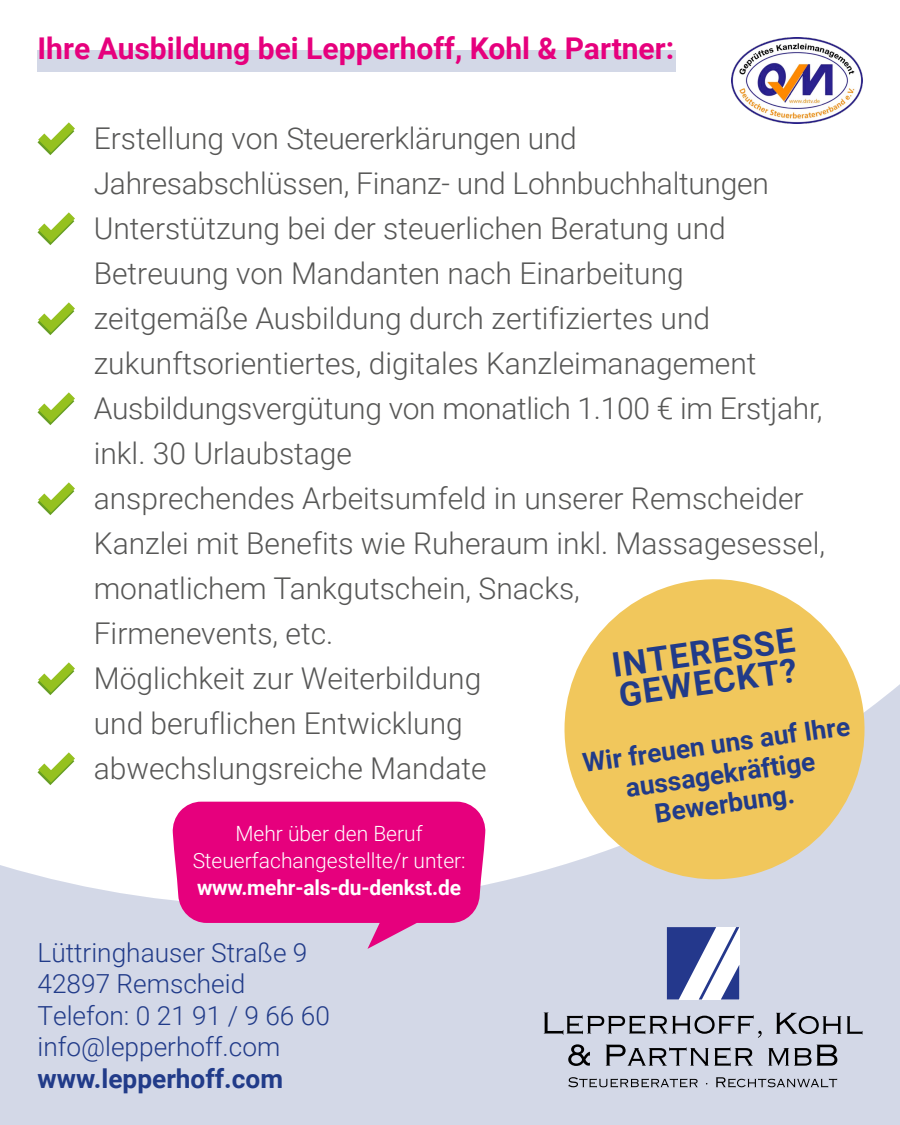
<style>
.page{position:relative;width:900px;height:1125px;background:#fff}
.page>*{position:absolute;margin:0;border:0;box-sizing:border-box;transform-origin:0 0}
.t1{font:700 33.75px/30px "Roboto";color:#213b89}
.t2{font:300 30px/45px "Roboto";color:#575756}
.t3{font:700 30px "Roboto";color:#e6007d}
.t4{font:300 26.25px/31.5px "Roboto";color:#213b89}
.t5{font:700 26.25px/30px "Roboto";color:#213b89;text-align:center}
.t6{font:300 21px/27px "Roboto";color:#fff;text-align:center}
.t7{font:700 21px "Roboto";letter-spacing:-.01em;color:#fff}
</style>
<div class="page">
<svg style="left:0;top:684px;width:900px;height:441px;fill:#d3d8e7"></svg>
<svg style="left:667px;top:927px;width:72px;height:73px"></svg>
<svg style="left:544px;top:1013px;width:218px;height:25px;background:#a7abb7"></svg>
<svg style="left:568px;top:1044px;width:22px;height:22px"></svg>
<svg style="left:768px;top:1048px;width:43px;height:18px"></svg>
<svg style="left:817px;top:1045px;width:20px;height:21px"></svg>
<svg style="left:606px;top:1045px;width:147px;height:21px;background:#9a9da8"></svg>
<svg style="left:568px;top:1077px;width:269px;height:11px;background:#a5a9b4"></svg>
<svg style="left:847px;top:1016px;width:15px;height:18px"></svg>
<svg style="left:776px;top:1013px;width:65px;height:21px"></svg>
<img style="left:731px;top:38px;width:131px;height:86px">
<svg style="left:172px;top:802px;width:314px;height:147px;background:#e22b92"></svg>
<div style="left:38px;top:51px;width:638px;height:21px;background:#d3d8e7"></div>
<svg style="left:37px;top:122px;width:38px;height:33px"></svg>
<svg style="left:37px;top:212px;width:38px;height:33px"></svg>
<svg style="left:37px;top:302px;width:38px;height:33px"></svg>
<svg style="left:37px;top:392px;width:38px;height:33px"></svg>
<svg style="left:37px;top:482px;width:38px;height:33px"></svg>
<svg style="left:28px;top:662px;width:56px;height:39px"></svg>
<svg style="left:28px;top:743px;width:56px;height:48px"></svg>
<svg style="left:554px;top:579px;width:321px;height:310px;fill:#f1c75c"></svg>
<p class="t3" style="left:38px;top:27px;width:638px">Ihre Ausbildung bei Lepperhoff, Kohl &amp; Partner:</p>
<p class="t2" style="left:94px;top:115px;width:733px">Erstellung von Steuererklärungen und Jahresabschlüssen, Finanz- und Lohnbuchhaltungen Unterstützung bei der steuerlichen Beratung und Betreuung von Mandanten nach Einarbeitung zeitgemäße Ausbildung durch zertifiziertes und zukunftsorientiertes, digitales Kanzleimanagement Ausbildungsvergütung von monatlich 1.100 € im Erstjahr, inkl. 30 Urlaubstage<br>ansprechendes Arbeitsumfeld in unserer Remscheider Kanzlei mit Benefits wie Ruheraum inkl. Massagesessel, monatlichem Tankgutschein, Snacks,<br>Firmenevents, etc.<br>Möglichkeit zur Weiterbildung<br>und beruflichen Entwicklung<br>abwechslungsreiche Mandate</p>
<p class="t1" style="left:610px;top:649px;width:186px;rotate:-8deg">INTERESSE<br>GEWECKT?</p>
<p class="t5" style="left:581px;top:747px;width:271px;rotate:-8deg">Wir freuen uns auf Ihre aussagekräftige<br>Bewerbung.</p>
<p class="t6" style="left:192px;top:820px;width:275px">Mehr über den Beruf<br>Steuerfachangestellte/r unter:</p>
<p class="t7" style="left:197px;top:873px;width:266px">www.mehr-als-du-denkst.de</p>
<p class="t4" style="left:38px;top:935px;width:294px">Lüttringhauser Straße 9<br>42897 Remscheid<br>Telefon: 0 21 91 / 9 66 60 info@lepperhoff.com</p>
<p class="t5" style="left:38px;top:1062px;width:247px">www.lepperhoff.com</p>
</div>
